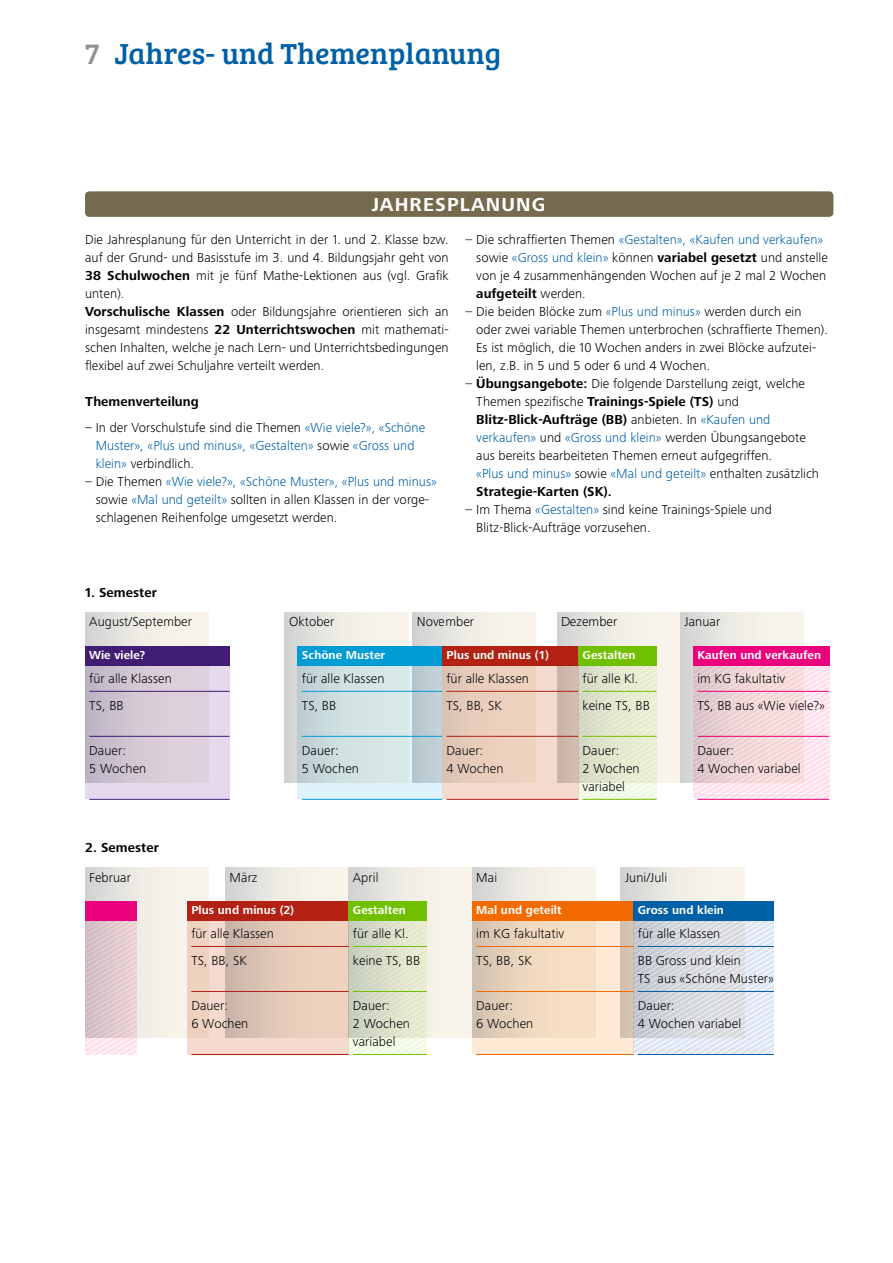
<style>
.page{position:relative;width:893px;height:1263px;background:#fff}
.page>*{position:absolute;margin:0;border:0;box-sizing:border-box;transform-origin:0 0}
.t1{font:30px "Bree Serif";letter-spacing:.005em;color:#0060a6}
.t2{font:700 19.5px "Frutiger Next Pro";letter-spacing:.06em;color:#fff}
.t3{font:300 13.5px/18px "Frutiger Next Pro";letter-spacing:.005em;color:#020305}
.t4{font:300 13.5px/18px "Frutiger Next Pro";letter-spacing:.005em;color:#0060a6}
.t5{font:700 13.5px "Frutiger Next Pro";letter-spacing:.005em;color:#020305}
.t6{font:700 12px "Frutiger Next Pro";letter-spacing:.005em;color:#fff}
.s1{color:#929192}
.s2{font-weight:700}
.s3{color:#020305}
.s4{color:#0060a6}
</style>
<div class="page">
<div style="left:85px;top:612px;width:123px;height:170px;background:linear-gradient(to right,#d8d7d6,#fffbf0)"></div>
<div style="left:85px;top:867px;width:123px;height:170px;background:linear-gradient(to right,#d8d7d6,#fffbf0)"></div>
<svg style="left:285px;top:612px;width:123px;height:170px;background:#e3e2de"></svg>
<div style="left:225px;top:867px;width:124px;height:170px;background:linear-gradient(to right,#d7d7d6,#fffbf0)"></div>
<div style="left:412px;top:612px;width:124px;height:170px;background:linear-gradient(to right,#d7d7d6,#fffbf0)"></div>
<div style="left:349px;top:867px;width:123px;height:170px;background:linear-gradient(to right,#d8d8d6,#fffbf0)"></div>
<div style="left:557px;top:612px;width:123px;height:170px;background:linear-gradient(to right,#d7d7d6,#fffbf0)"></div>
<div style="left:472px;top:867px;width:123px;height:170px;background:linear-gradient(to right,#d8d7d6,#fffbf0)"></div>
<div style="left:680px;top:612px;width:124px;height:170px;background:linear-gradient(to right,#d7d7d6,#fffbf0)"></div>
<div style="left:621px;top:867px;width:123px;height:170px;background:linear-gradient(to right,#d8d8d6,#fffbf0)"></div>
<div style="left:85px;top:646px;width:145px;height:19px;background:#411d74"></div>
<div style="left:298px;top:646px;width:144px;height:19px;background:#009cd4"></div>
<div style="left:472px;top:901px;width:162px;height:20px;background:#f36a00"></div>
<div style="left:634px;top:901px;width:140px;height:20px;background:#0060a6"></div>
<div style="left:442px;top:646px;width:136px;height:19px;background:#b22112"></div>
<div style="left:187px;top:901px;width:162px;height:20px;background:#b22112"></div>
<div style="left:578px;top:646px;width:79px;height:19px;background:#70c000"></div>
<div style="left:349px;top:901px;width:78px;height:20px;background:#70c000"></div>
<div style="left:693px;top:646px;width:136px;height:19px;background:#eb007d"></div>
<div style="left:85px;top:901px;width:51px;height:20px;background:#eb007d"></div>
<svg style="left:85px;top:665px;width:145px;height:134px;background:#d5c9d8"></svg>
<svg style="left:298px;top:665px;width:144px;height:134px;background:#cbdde2"></svg>
<svg style="left:442px;top:665px;width:136px;height:134px;background:#e6cbbc"></svg>
<svg style="left:578px;top:665px;width:79px;height:134px;background:#e2e7cd"></svg>
<svg style="left:693px;top:665px;width:136px;height:134px;background:#f2d6dc"></svg>
<svg style="left:472px;top:921px;width:162px;height:133px;background:#eed9c2"></svg>
<svg style="left:634px;top:921px;width:140px;height:133px;background:#d9dde4"></svg>
<svg style="left:187px;top:921px;width:162px;height:133px;background:#e7ccbd"></svg>
<svg style="left:349px;top:921px;width:78px;height:133px;background:#dce2cc"></svg>
<svg style="left:85px;top:921px;width:51px;height:133px;background:#e2cbd1"></svg>
<div style="left:85px;top:191px;width:748px;height:26px;background:#756a4d;border-radius:4px"></div>
<hr style="left:302px;top:691px;width:140px;height:1px;background:#009cd4">
<hr style="left:302px;top:736px;width:140px;height:1px;background:#009cd4">
<hr style="left:302px;top:799px;width:140px;height:1px;background:#009cd4">
<hr style="left:476px;top:946px;width:158px;height:1px;background:#f36a00">
<hr style="left:476px;top:991px;width:158px;height:1px;background:#f36a00">
<hr style="left:476px;top:1054px;width:158px;height:1px;background:#f36a00">
<hr style="left:638px;top:946px;width:136px;height:1px;background:#0060a6">
<hr style="left:638px;top:991px;width:136px;height:1px;background:#0060a6">
<hr style="left:638px;top:1054px;width:136px;height:1px;background:#0060a6">
<hr style="left:446px;top:691px;width:132px;height:1px;background:#b22112">
<hr style="left:446px;top:736px;width:132px;height:1px;background:#b22112">
<hr style="left:446px;top:799px;width:132px;height:1px;background:#b22112">
<hr style="left:191px;top:946px;width:158px;height:1px;background:#b22112">
<hr style="left:191px;top:991px;width:158px;height:1px;background:#b22112">
<hr style="left:191px;top:1054px;width:158px;height:1px;background:#b22112">
<hr style="left:583px;top:691px;width:74px;height:1px;background:#70c000">
<hr style="left:583px;top:736px;width:74px;height:1px;background:#70c000">
<hr style="left:583px;top:799px;width:74px;height:1px;background:#70c000">
<hr style="left:353px;top:946px;width:74px;height:1px;background:#70c000">
<hr style="left:353px;top:991px;width:74px;height:1px;background:#70c000">
<hr style="left:353px;top:1054px;width:74px;height:1px;background:#70c000">
<hr style="left:697px;top:691px;width:132px;height:1px;background:#eb007d">
<hr style="left:697px;top:736px;width:132px;height:1px;background:#eb007d">
<hr style="left:697px;top:799px;width:132px;height:1px;background:#eb007d">
<hr style="left:89px;top:691px;width:141px;height:1px;background:#411d74">
<hr style="left:89px;top:736px;width:141px;height:1px;background:#411d74">
<hr style="left:89px;top:799px;width:141px;height:1px;background:#411d74">
<h1 class="t1" style="left:85px;top:32px;width:417px"><span class="s1">7</span> Jahres- und Themenplanung</h1>
<h2 class="t2" style="left:372px;top:193px;width:175px">JAHRESPLANUNG</h2>
<p class="t3" style="left:85px;top:230px;width:365px">Die Jahresplanung für den Unterricht in der 1. und 2. Klasse bzw. auf der Grund- und Basisstufe im 3. und 4. Bildungsjahr geht von <span class="s2">38 Schulwochen</span> mit je fünf Mathe-Lektionen aus (vgl. Grafik unten).<br><span class="s2">Vorschulische Klassen</span> oder Bildungsjahre orientieren sich an insgesamt mindestens <span class="s2">22 Unterrichtswochen</span> mit mathemati&shy;schen Inhalten, welche je nach Lern- und Unterrichtsbedingungen flexibel auf zwei Schuljahre verteilt werden.</p>
<p class="t5" style="left:85px;top:393px;width:115px">Themenverteilung</p>
<p class="t4" style="left:96px;top:418px;width:331px;text-indent:-11px"><span class="s3">– In der Vorschulstufe sind die Themen</span> «Wie viele?», «Schöne<br>Muster», «Plus und minus», «Gestalten» <span class="s3">sowie</span> «Gross und klein» <span class="s3">verbindlich.</span></p>
<p class="t3" style="left:96px;top:472px;width:343px;text-indent:-11px">– Die Themen <span class="s4">«Wie viele?», «Schöne Muster», «Plus und minus» </span>sowie <span class="s4">«Mal und geteilt»</span> sollten in allen Klassen in der vorge&shy;schlagenen Reihenfolge umgesetzt werden.</p>
<p class="t3" style="left:476px;top:230px;width:353px;text-indent:-11px">– Die schraffierten Themen <span class="s4">«Gestalten», «Kaufen und verkaufen» </span>sowie <span class="s4">«Gross und klein»</span> können <span class="s2">variabel gesetzt</span> und anstelle von je 4 zusammenhängenden Wochen auf je 2 mal 2 Wochen <span class="s2">aufgeteilt</span> werden.</p>
<p class="t3" style="left:476px;top:302px;width:353px;text-indent:-11px">– Die beiden Blöcke zum <span class="s4">«Plus und minus»</span> werden durch ein oder zwei variable Themen unterbrochen (schraffierte Themen).<br>Es ist möglich, die 10 Wochen anders in zwei Blöcke aufzutei&shy;len, z.B. in 5 und 5 oder 6 und 4 Wochen.</p>
<p class="t3" style="left:476px;top:374px;width:344px;text-indent:-11px">– <span class="s2">Übungsangebote:</span> Die folgende Darstellung zeigt, welche Themen spezifische <span class="s2">Trainings-Spiele (TS)</span> und <span class="s2">Blitz-Blick-Aufträge (BB)</span> anbieten. In <span class="s4">«Kaufen und verkaufen»</span> und <span class="s4">«Gross und klein»</span> werden Übungsangebote aus bereits bearbeiteten Themen erneut aufgegriffen.<br><span class="s4">«Plus und minus»</span> sowie <span class="s4">«Mal und geteilt»</span> enthalten zusätzlich <span class="s2">Strategie-Karten (SK).</span></p>
<p class="t3" style="left:476px;top:500px;width:297px;text-indent:-11px">– Im Thema <span class="s4">«Gestalten»</span> sind keine Trainings-Spiele und<br>Blitz-Blick-Aufträge vorzusehen.</p>
<p class="t5" style="left:85px;top:584px;width:73px">1. Semester</p>
<p class="t3" style="left:89px;top:613px;width:104px">August/September</p>
<p class="t3" style="left:289px;top:613px;width:47px">Oktober</p>
<p class="t3" style="left:417px;top:613px;width:59px">November</p>
<p class="t3" style="left:561px;top:613px;width:58px">Dezember</p>
<p class="t3" style="left:685px;top:613px;width:37px">Januar</p>
<p class="t6" style="left:89px;top:648px;width:58px">Wie viele?</p>
<p class="t6" style="left:302px;top:648px;width:85px">Schöne Muster</p>
<p class="t6" style="left:446px;top:648px;width:104px">Plus und minus (1)</p>
<p class="t6" style="left:583px;top:648px;width:54px">Gestalten</p>
<p class="t6" style="left:697px;top:648px;width:125px">Kaufen und verkaufen</p>
<p class="t3" style="left:89px;top:665px;width:84px;line-height:27px">für alle Klassen<br>TS, BB</p>
<p class="t3" style="left:89px;top:741px;width:59px">Dauer:<br>5 Wochen</p>
<p class="t3" style="left:302px;top:665px;width:84px;line-height:27px">für alle Klassen<br>TS, BB</p>
<p class="t3" style="left:302px;top:741px;width:59px">Dauer:<br>5 Wochen</p>
<p class="t3" style="left:446px;top:665px;width:84px;line-height:27px">für alle Klassen<br>TS, BB, SK</p>
<p class="t3" style="left:446px;top:741px;width:59px">Dauer:<br>4 Wochen</p>
<p class="t3" style="left:583px;top:665px;width:69px;line-height:27px">für alle Kl. keine TS, BB</p>
<p class="t3" style="left:583px;top:741px;width:59px">Dauer:<br>2 Wochen variabel</p>
<p class="t3" style="left:697px;top:665px;width:129px;line-height:27px">im KG fakultativ<br>TS, BB aus «Wie viele?»</p>
<p class="t3" style="left:697px;top:741px;width:105px">Dauer:<br>4 Wochen variabel</p>
<p class="t5" style="left:85px;top:839px;width:75px">2. Semester</p>
<p class="t3" style="left:89px;top:868px;width:43px">Februar</p>
<p class="t3" style="left:230px;top:868px;width:29px">März</p>
<p class="t6" style="left:191px;top:903px;width:104px">Plus und minus (2)</p>
<p class="t3" style="left:353px;top:868px;width:27px">April</p>
<p class="t6" style="left:353px;top:903px;width:54px">Gestalten</p>
<p class="t3" style="left:476px;top:868px;width:22px">Mai</p>
<p class="t3" style="left:625px;top:868px;width:44px">Juni/Juli</p>
<p class="t6" style="left:476px;top:903px;width:87px">Mal und geteilt</p>
<p class="t6" style="left:638px;top:903px;width:88px">Gross und klein</p>
<p class="t3" style="left:191px;top:920px;width:84px;line-height:27px">für alle Klassen<br>TS, BB, SK</p>
<p class="t3" style="left:191px;top:996px;width:59px">Dauer:<br>6 Wochen</p>
<p class="t3" style="left:353px;top:920px;width:69px;line-height:27px">für alle Kl. keine TS, BB</p>
<p class="t3" style="left:353px;top:996px;width:59px">Dauer:<br>2 Wochen variabel</p>
<p class="t3" style="left:476px;top:920px;width:90px;line-height:27px">im KG fakultativ<br>TS, BB, SK</p>
<p class="t3" style="left:476px;top:996px;width:59px">Dauer:<br>6 Wochen</p>
<p class="t3" style="left:638px;top:920px;width:105px;line-height:27px">für alle Klassen<br>BB Gross und klein</p>
<p class="t3" style="left:638px;top:965px;width:138px;line-height:27px">TS aus «Schöne Muster»<br>Dauer:</p>
<p class="t3" style="left:638px;top:1014px;width:105px">4 Wochen variabel</p>
</div>
